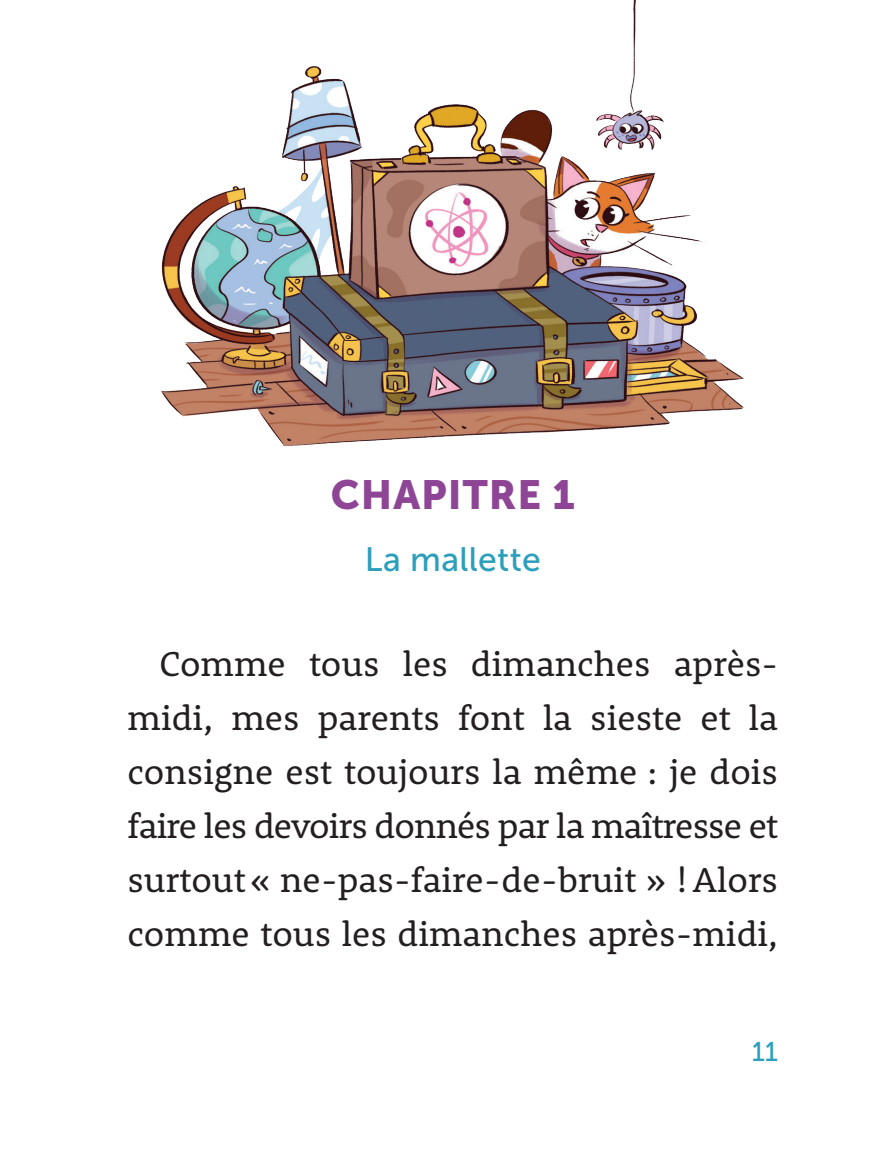
<style>
.page{position:relative;width:893px;height:1149px;background:#fff}
.page>*{position:absolute;margin:0;border:0;box-sizing:border-box;transform-origin:0 0}
.Titre_de_chapitre{font:40.5px "Museo Sans 900";letter-spacing:.025em;color:#8e4595}
.Texte_courant{font:35.55px/54px "Rooney";color:#231f20;text-align:justify}
.Sous-titre_de_chapit{font:33.75px "Museo Sans 500";letter-spacing:.01em;color:#2b9fbb}
.t1{font:27px "Museo Sans 500";color:#2b9fbb}
</style>
<div class="page">
<img style="left:161px;top:0;width:583px;height:446px">
<p class="Titre_de_chapitre" style="left:331px;top:472px;width:246px">CHAPITRE 1</p>
<p class="Sous-titre_de_chapit" style="left:365px;top:540px;width:177px">La mallette</p>
<p class="Texte_courant" style="left:128px;top:635px;width:652px;text-indent:32px">Comme tous les dimanches après&shy;midi, mes parents font la sieste et la consigne est toujours la même : je dois faire les devoirs donnés par la maîtresse et surtout « ne-pas-faire-de-bruit » ! Alors comme tous les dimanches après-midi,</p>
<p class="t1" style="left:752px;top:1036px;width:28px">11</p>
</div>
